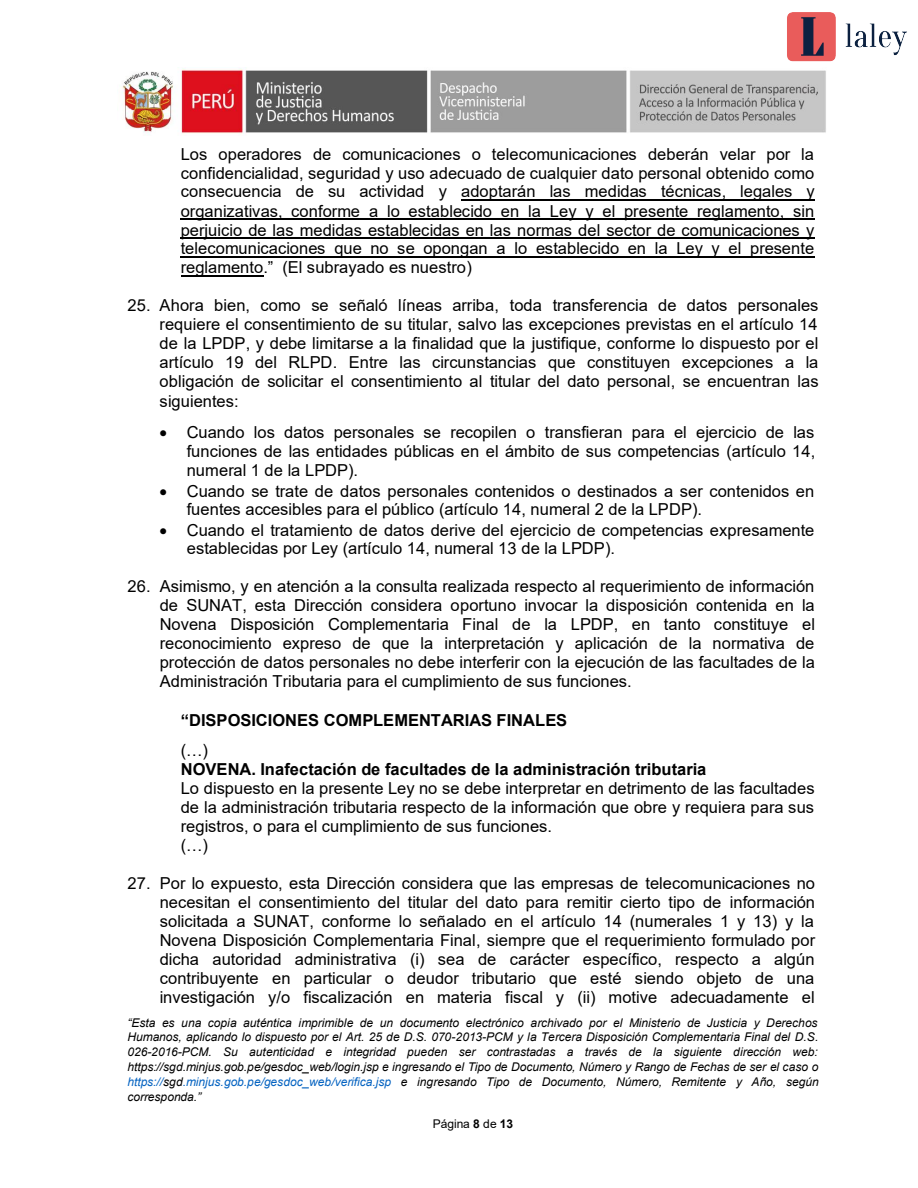
<style>
.page{position:relative;width:918px;height:1188px;background:#fff}
.page>*{position:absolute;margin:0;border:0;box-sizing:border-box;transform-origin:0 0}
.t1{font:16.5px/19px "Arial";letter-spacing:.005em;color:#000;text-align:justify}
.t2{font:700 16.5px "Arial";letter-spacing:.005em;color:#000}
.t3{font:italic 12px/14.9px "Arial";letter-spacing:-.005em;color:#000;text-align:justify}
.t4{font:12px "Arial";color:#000}
.s1{color:#0563c1}
.s2{font-weight:700}
</style>
<div class="page">
<img style="left:122px;top:67px;width:704px;height:68px">
<hr style="left:461px;top:199px;width:354px;height:1px;background:#000">
<hr style="left:181px;top:218px;width:634px;height:2px;background:#000">
<hr style="left:181px;top:237px;width:634px;height:2px;background:#000">
<hr style="left:181px;top:256px;width:634px;height:1px;background:#000">
<hr style="left:181px;top:275px;width:82px;height:1px;background:#000">
<img style="left:778px;top:12px;width:129px;height:60px">
<p class="t1" style="left:181px;top:144px;width:636px">Los operadores de comunicaciones o telecomunicaciones deberán velar por la confidencialidad, seguridad y uso adecuado de cualquier dato personal obtenido como consecuencia de su actividad y adoptarán las medidas técnicas, legales y organizativas, conforme a lo establecido en la Ley y el presente reglamento, sin perjuicio de las medidas establecidas en las normas del sector de comunicaciones y telecomunicaciones que no se opongan a lo establecido en la Ley y el presente reglamento.” (El subrayado es nuestro)</p>
<p class="t1" style="left:160px;top:296px;width:660px;text-indent:-32px">25. Ahora bien, como se señaló líneas arriba, toda transferencia de datos personales requiere el consentimiento de su titular, salvo las excepciones previstas en el artículo 14 de la LPDP, y debe limitarse a la finalidad que la justifique, conforme lo dispuesto por el artículo 19 del RLPD. Entre las circunstancias que constituyen excepciones a la obligación de solicitar el consentimiento al titular del dato personal, se encuentran las siguientes:</p>
<p class="t1" style="left:187px;top:423px;width:630px;text-indent:-27px">• Cuando los datos personales se recopilen o transfieran para el ejercicio de las funciones de las entidades públicas en el ámbito de sus competencias (artículo 14, numeral 1 de la LPDP).</p>
<p class="t1" style="left:187px;top:481px;width:629px;text-indent:-27px">• Cuando se trate de datos personales contenidos o destinados a ser contenidos en fuentes accesibles para el público (artículo 14, numeral 2 de la LPDP).</p>
<p class="t1" style="left:187px;top:520px;width:629px;text-indent:-27px">• Cuando el tratamiento de datos derive del ejercicio de competencias expresamente establecidas por Ley (artículo 14, numeral 13 de la LPDP).</p>
<p class="t1" style="left:160px;top:577px;width:657px;text-indent:-32px">26. Asimismo, y en atención a la consulta realizada respecto al requerimiento de información de SUNAT, esta Dirección considera oportuno invocar la disposición contenida en la Novena Disposición Complementaria Final de la LPDP, en tanto constituye el reconocimiento expreso de que la interpretación y aplicación de la normativa de protección de datos personales no debe interferir con la ejecución de las facultades de la Administración Tributaria para el cumplimiento de sus funciones.</p>
<p class="t2" style="left:181px;top:708px;width:388px">“DISPOSICIONES COMPLEMENTARIAS FINALES</p>
<p class="t1" style="left:181px;top:741px;width:29px">(…)</p>
<p class="t2" style="left:181px;top:758px;width:527px">NOVENA. Inafectación de facultades de la administración tributaria</p>
<p class="t1" style="left:181px;top:779px;width:635px;text-align:left">Lo dispuesto en la presente Ley no se debe interpretar en detrimento de las facultades de la administración tributaria respecto de la información que obre y requiera para sus registros, o para el cumplimiento de sus funciones.<br>(…)</p>
<p class="t1" style="left:160px;top:874px;width:657px;text-indent:-32px">27. Por lo expuesto, esta Dirección considera que las empresas de telecomunicaciones no necesitan el consentimiento del titular del dato para remitir cierto tipo de información solicitada a SUNAT, conforme lo señalado en el artículo 14 (numerales 1 y 13) y la Novena Disposición Complementaria Final, siempre que el requerimiento formulado por dicha autoridad administrativa (i) sea de carácter específico, respecto a algún contribuyente en particular o deudor tributario que esté siendo objeto de una investigación y/o fiscalización en materia fiscal y (ii) motive adecuadamente el</p>
<p class="t3" style="left:128px;top:1015px;width:693px">“Esta es una copia auténtica imprimible de un documento electrónico archivado por el Ministerio de Justicia y Derechos Humanos, aplicando lo dispuesto por el Art. 25 de D.S. 070-2013-PCM y la Tercera Disposición Complementaria Final del D.S.<br>026-2016-PCM. Su autenticidad e integridad pueden ser contrastadas a través de la siguiente dirección web: https://sgd.minjus.gob.pe/gesdoc_web/login.jsp e ingresando el Tipo de Documento, Número y Rango de Fechas de ser el caso o <span class="s1">https://</span>sgd<span class="s1">.minjus.gob.pe/gesdoc_web/verifica.jsp</span> e ingresando Tipo de Documento, Número, Remitente y Año, según corresponda.”</p>
<p class="t4" style="left:433px;top:1115px;width:82px">Página <span class="s2">8</span> de <span class="s2">13</span></p>
</div>
